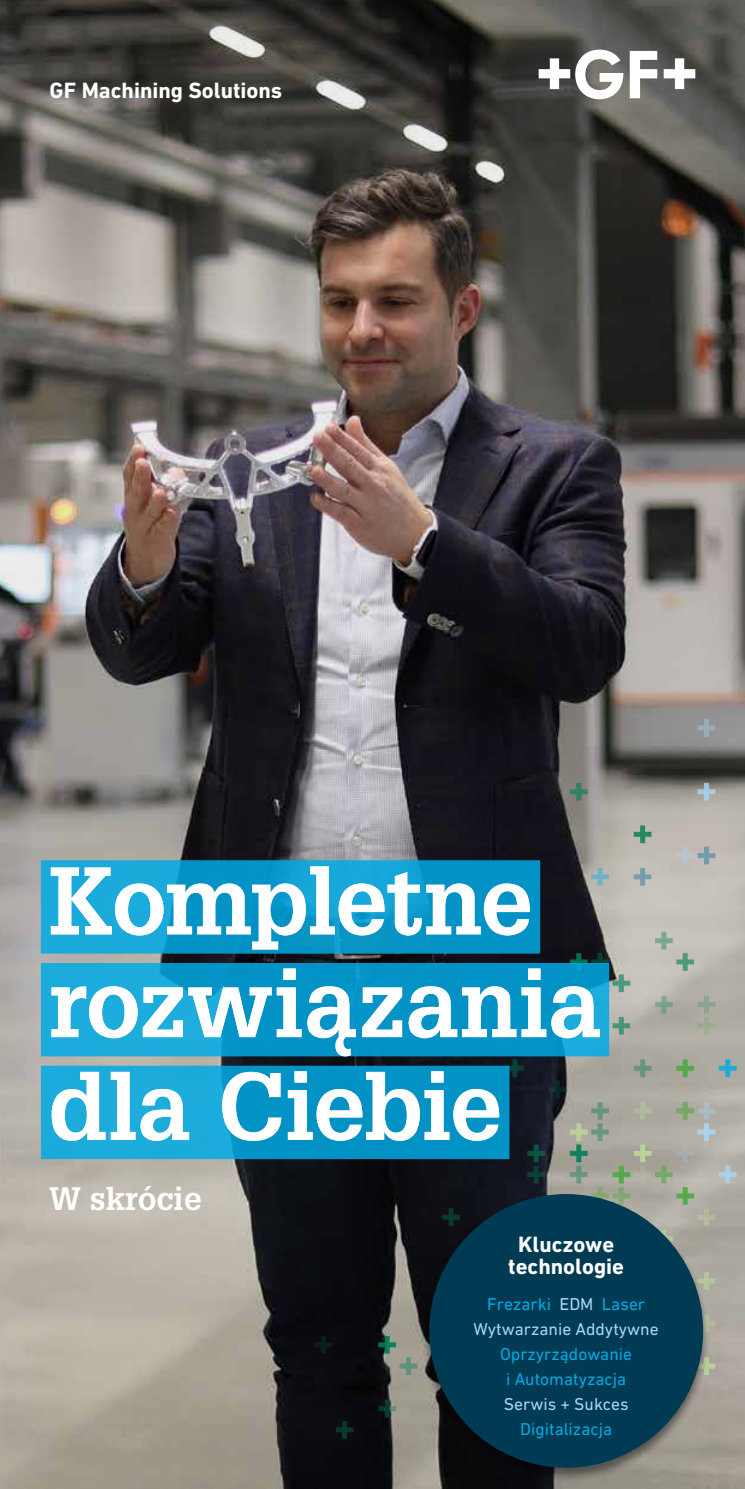
<style>
.page{position:relative;width:745px;height:1489px;background:#fff}
.page>*{position:absolute;margin:0;border:0;box-sizing:border-box;transform-origin:0 0}
.t1{font:700 93.25px/102.8px "Glypha LT Pro";letter-spacing:-.01em;color:#fff}
.t2{font:700 31.75px "Glypha LT Pro";letter-spacing:.005em;color:#fff}
.t3{font:700 22.5px/22.5px "DIN Next W1 G";color:#fff;text-align:center}
.t4{font:17.5px/25px "DIN Next W1 G";color:#a7d6f5;text-align:center}
.t5{font:17.5px/25px "DIN Next W1 G";color:#00aae5;text-align:center}
.s1{color:#00aae5}
</style>
<div class="page">
<img style="left:0;top:0;width:744px;height:1488px">
<svg style="left:314px;top:1335px;width:18px;height:18px"></svg>
<svg style="left:697px;top:995px;width:17px;height:39px"></svg>
<svg style="left:335px;top:1420px;width:18px;height:18px"></svg>
<svg style="left:378px;top:1399px;width:18px;height:18px"></svg>
<svg style="left:378px;top:1335px;width:39px;height:39px;background:#748074"></svg>
<svg style="left:569px;top:782px;width:18px;height:18px"></svg>
<svg style="left:569px;top:953px;width:60px;height:81px;background:#83978f"></svg>
<svg style="left:633px;top:825px;width:18px;height:18px"></svg>
<svg style="left:654px;top:995px;width:18px;height:18px"></svg>
<svg style="left:654px;top:931px;width:39px;height:39px;background:#b3bcb0"></svg>
<svg style="left:697px;top:719px;width:17px;height:17px"></svg>
<svg style="left:697px;top:782px;width:17px;height:18px"></svg>
<svg style="left:484px;top:1059px;width:252px;height:315px;background:#898b85"></svg>
<svg style="left:590px;top:868px;width:18px;height:17px"></svg>
<svg style="left:676px;top:846px;width:38px;height:18px"></svg>
<svg style="left:633px;top:868px;width:18px;height:17px"></svg>
<svg style="left:538px;top:50px;width:85px;height:49px"></svg>
<svg style="left:629px;top:51px;width:27px;height:47px"></svg>
<svg style="left:663px;top:58px;width:31px;height:31px"></svg>
<div style="left:421px;top:1193px;width:289px;height:288px;background:#000;opacity:.45"></div>
<div style="left:429px;top:1193px;width:273px;height:274px;background:#003a53;border-radius:50%"></div>
<svg style="left:41px;top:860px;width:499px;height:93px;background:#0c9bcd"></svg>
<svg style="left:41px;top:962px;width:567px;height:94px;background:#0b9acb"></svg>
<div style="left:41px;top:1065px;width:468px;height:94px;background:linear-gradient(to right,#1faede,#008abe)"></div>
<p class="t3" style="left:50px;top:79px;width:234px">GF Machining Solutions</p>
<h1 class="t1" style="left:49px;top:847px;width:554px">Kompletne rozwiązania dla Ciebie</h1>
<h2 class="t2" style="left:49px;top:1178px;width:154px">W skrócie</h2>
<p class="t3" style="left:508px;top:1232px;width:117px">Kluczowe technologie</p>
<p class="t4" style="left:473px;top:1291px;width:186px"><span class="s1">Frezarki</span> EDM <span class="s1">Laser<br></span>Wytwarzanie Addytywne</p>
<p class="t5" style="left:500px;top:1341px;width:133px">Oprzyrządowanie i Automatyzacja</p>
<p class="t4" style="left:503px;top:1391px;width:126px">Serwis + Sukces</p>
<p class="t5" style="left:520px;top:1416px;width:93px">Digitalizacja</p>
</div>
